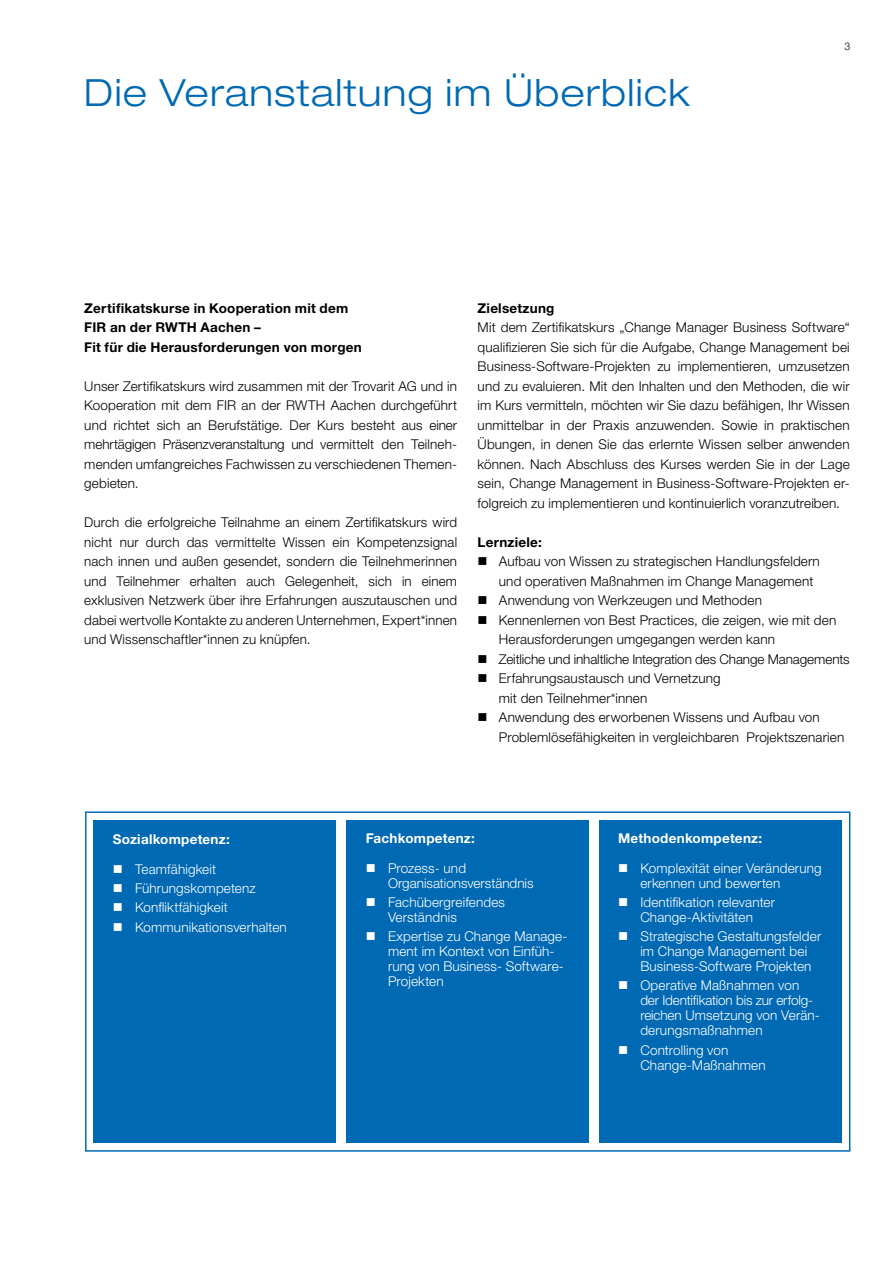
<style>
.page{position:relative;width:893px;height:1263px;background:#fff}
.page>*{position:absolute;margin:0;border:0;box-sizing:border-box;transform-origin:0 0}
.t1{font:300 expanded 37.5px "Helvetica Neue LT Std";letter-spacing:.035em;color:#0069b4}
.t2{font:300 13.5px/19.5px "Helvetica Neue LT Std";letter-spacing:.01em;color:#000}
.t3{font:300 13.5px/15px "Helvetica Neue LT Std";letter-spacing:.01em;color:#fff}
.t4{font:700 13.5px/19.5px "Helvetica Neue LT Std";letter-spacing:.02em;color:#000}
.t5{font:300 13.5px "Helvetica Neue LT Std";letter-spacing:-.01em;color:#000}
.t6{font:700 13.5px "Helvetica Neue LT Std";letter-spacing:.015em;color:#fff}
.t7{font:300 10.5px "Helvetica Neue LT Std";color:#000}
</style>
<div class="page">
<div style="left:94px;top:820px;width:242px;height:322px;background:#0069b4"></div>
<div style="left:347px;top:820px;width:242px;height:322px;background:#0069b4"></div>
<div style="left:600px;top:820px;width:242px;height:322px;background:#0069b4"></div>
<div style="left:85px;top:811px;width:765px;height:341px;border:2px solid #0069b4"></div>
<h1 class="t1" style="left:84px;top:70px;width:607px">Die Veranstaltung im Überblick</h1>
<p class="t7" style="left:845px;top:40px;width:7px">3</p>
<p class="t4" style="left:84px;top:298px;width:279px">Zertifikatskurse in Kooperation mit dem<br>FIR an der RWTH Aachen –<br>Fit für die Herausforderungen von morgen</p>
<p class="t2" style="left:84px;top:376px;width:374px">Unser Zertifikatskurs wird zusammen mit der Trovarit AG und in Kooperation mit dem FIR an der RWTH Aachen durchgeführt und richtet sich an Berufstätige. Der Kurs besteht aus einer mehrtägigen Präsenzveranstaltung und vermittelt den Teilneh&shy;menden umfangreiches Fachwissen zu verschiedenen Themen&shy;gebieten.</p>
<p class="t2" style="left:84px;top:513px;width:374px;text-align:justify">Durch die erfolgreiche Teilnahme an einem Zertifikatskurs wird nicht nur durch das vermittelte Wissen ein Kompetenzsignal nach innen und außen gesendet, sondern die Teilnehmerinnen und Teilnehmer erhalten auch Gelegenheit, sich in einem exklusiven Netzwerk über ihre Erfahrungen auszutauschen und dabei wertvolle Kontakte zu anderen Unternehmen, Expert*innen und Wissenschaftler*innen zu knüpfen.</p>
<p class="t4" style="left:478px;top:298px;width:78px">Zielsetzung</p>
<p class="t2" style="left:478px;top:318px;width:374px;text-align:justify">Mit dem Zertifikatskurs „Change Manager Business Software“ qualifizieren Sie sich für die Aufgabe, Change Management bei Business-Software-Projekten zu implementieren, umzusetzen und zu evaluieren. Mit den Inhalten und den Methoden, die wir im Kurs vermitteln, möchten wir Sie dazu befähigen, Ihr Wissen unmittelbar in der Praxis anzuwenden. Sowie in praktischen Übungen, in denen Sie das erlernte Wissen selber anwenden können. Nach Abschluss des Kurses werden Sie in der Lage sein, Change Management in Business-Software-Projekten er&shy;folgreich zu implementieren und kontinuierlich voranzutreiben.</p>
<p class="t4" style="left:478px;top:532px;width:66px">Lernziele:</p>
<p class="t2" style="left:499px;top:552px;width:322px;text-indent:-21px">■ Aufbau von Wissen zu strategischen Handlungsfeldern und operativen Maßnahmen im Change Management</p>
<p class="t2" style="left:478px;top:591px;width:286px">■ Anwendung von Werkzeugen und Methoden</p>
<p class="t2" style="left:499px;top:610px;width:339px;text-indent:-21px">■ Kennenlernen von Best Practices, die zeigen, wie mit den<br>Herausforderungen umgegangen werden kann</p>
<p class="t5" style="left:478px;top:651px;width:373px">■ Zeitliche und inhaltliche Integration des Change Managements</p>
<p class="t2" style="left:499px;top:668px;width:223px;text-indent:-21px">■ Erfahrungsaustausch und Vernetzung mit den Teilnehmer*innen</p>
<p class="t2" style="left:499px;top:707px;width:347px;text-indent:-21px">■ Anwendung des erworbenen Wissens und Aufbau von<br>Problemlösefähigkeiten in vergleichbaren Projektszenarien</p>
<p class="t6" style="left:113px;top:831px;width:119px">Sozialkompetenz:</p>
<p class="t3" style="left:113px;top:861px;width:105px">■ Teamfähigkeit</p>
<p class="t3" style="left:113px;top:880px;width:144px">■ Führungskompetenz</p>
<p class="t3" style="left:113px;top:900px;width:117px">■ Konfliktfähigkeit</p>
<p class="t3" style="left:113px;top:919px;width:176px">■ Kommunikationsverhalten</p>
<p class="t6" style="left:366px;top:829px;width:111px">Fachkompetenz:</p>
<p class="t3" style="left:388px;top:860px;width:147px;text-indent:-22px">■ Prozess- und<br>Organisationsverständnis</p>
<p class="t3" style="left:388px;top:894px;width:119px;text-indent:-22px">■ Fachübergreifendes<br>Verständnis</p>
<p class="t3" style="left:388px;top:928px;width:181px;text-indent:-22px">■ Expertise zu Change Manage&shy;ment im Kontext von Einfüh&shy;rung von Business- Software-<br>Projekten</p>
<p class="t6" style="left:618px;top:829px;width:146px">Methodenkompetenz:</p>
<p class="t3" style="left:640px;top:860px;width:183px;text-indent:-22px">■ Komplexität einer Veränderung erkennen und bewerten</p>
<p class="t3" style="left:618px;top:894px;width:158px;text-align:center">■ Identifikation relevanter<br>Change-Aktivitäten</p>
<p class="t3" style="left:640px;top:928px;width:182px;text-indent:-22px">■ Strategische Gestaltungsfelder im Change Management bei<br>Business-Software Projekten</p>
<p class="t3" style="left:640px;top:978px;width:181px;text-indent:-22px">■ Operative Maßnahmen von der Identifikation bis zur erfolg&shy;reichen Umsetzung von Verän&shy;derungsmaßnahmen</p>
<p class="t3" style="left:640px;top:1042px;width:127px;text-indent:-22px">■ Controlling von<br>Change-Maßnahmen</p>
</div>
